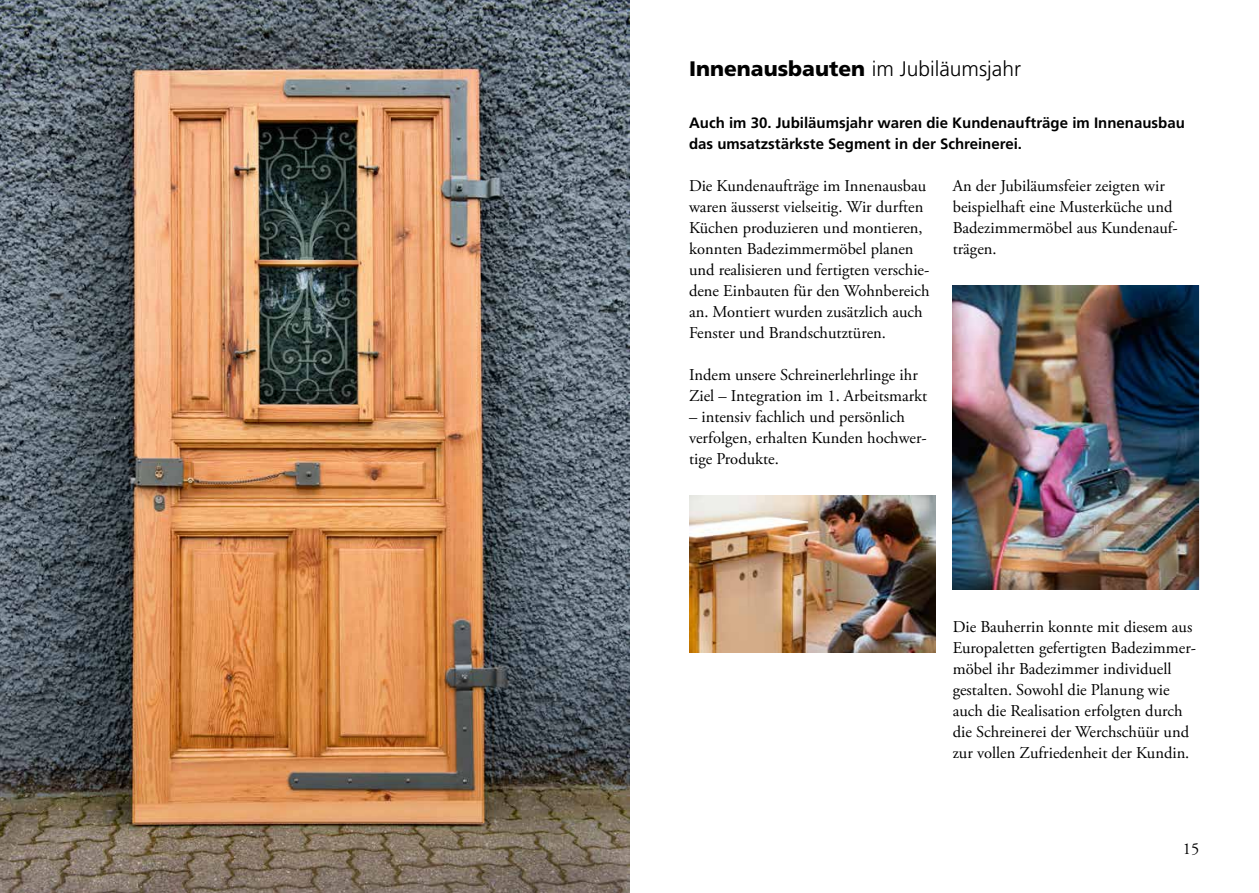
<style>
.page{position:relative;width:1259px;height:893px;background:#fff}
.page>*{position:absolute;margin:0;border:0;box-sizing:border-box;transform-origin:0 0}
.t1{font:300 21px "Frutiger";color:#000}
.t2{font:16.5px/21px "Adobe Garamond Pro";color:#000}
.t3{font:700 15px/21px "Frutiger";color:#000}
.s1{font-weight:900}
</style>
<div class="page">
<img style="left:689px;top:496px;width:246px;height:157px">
<img style="left:952px;top:285px;width:246px;height:305px">
<img style="left:0;top:0;width:629px;height:893px">
<p class="t1" style="left:689px;top:57px;width:333px"><span class="s1">Innenausbauten</span> im Jubiläumsjahr</p>
<p class="t3" style="left:689px;top:112px;width:497px">Auch im 30. Jubiläumsjahr waren die Kundenaufträge im Innenausbau das umsatzstärkste Segment in der Schreinerei.</p>
<p class="t2" style="left:689px;top:175px;width:242px">Die Kundenaufträge im Innenausbau waren äusserst vielseitig. Wir durften Küchen produzieren und montieren, konnten Badezimmermöbel planen und realisieren und fertigten verschie&shy;dene Einbauten für den Wohnbereich an. Montiert wurden zusätzlich auch Fenster und Brandschutztüren.</p>
<p class="t2" style="left:689px;top:364px;width:240px">Indem unsere Schreinerlehrlinge ihr<br>Ziel – Integration im 1. Arbeitsmarkt</p>
<p class="t2" style="left:689px;top:406px;width:239px">– intensiv fachlich und persönlich verfolgen, erhalten Kunden hochwer&shy;tige Produkte.</p>
<p class="t2" style="left:952px;top:175px;width:226px">An der Jubiläumsfeier zeigten wir beispielhaft eine Musterküche und<br>Badezimmermöbel aus Kundenauf&shy;trägen.</p>
<p class="t2" style="left:952px;top:616px;width:245px">Die Bauherrin konnte mit diesem aus Europaletten gefertigten Badezimmer&shy;möbel ihr Badezimmer individuell gestalten. Sowohl die Planung wie auch die Realisation erfolgten durch die Schreinerei der Werchschüür und zur vollen Zufriedenheit der Kundin.</p>
<p class="t2" style="left:1183px;top:839px;width:18px">15</p>
</div>
